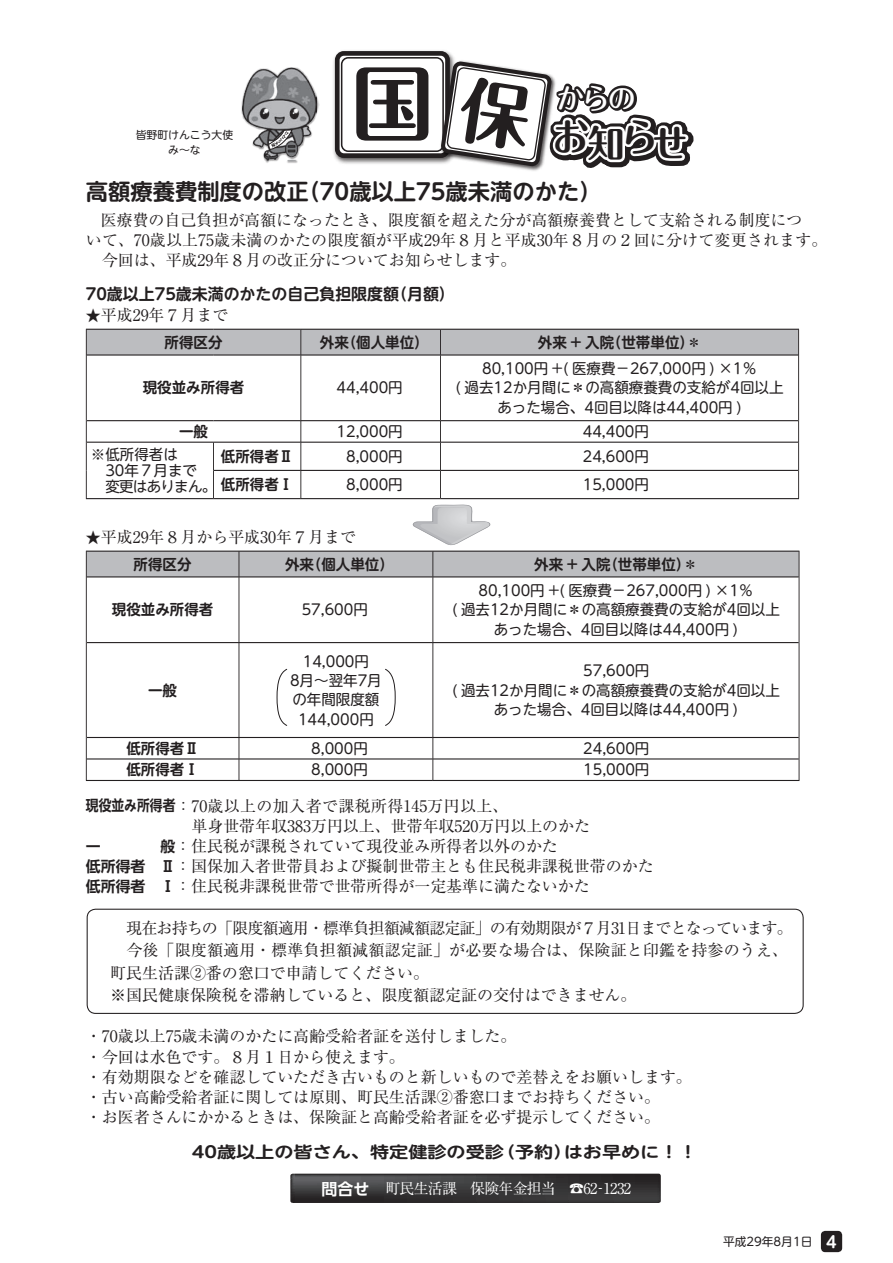
<style>
.page{position:relative;width:893px;height:1263px;background:#fff}
.page>*{position:absolute;margin:0;border:0;box-sizing:border-box;transform-origin:0 0}
.t1{font:700 84px "Maru Fo Pro";color:#231f20}
.t2{font:700 36.75px "Maru Fo Pro";color:#231f20}
.t3{font:500 27.75px "Maru Fo Pro";color:#fff}
.t4{font:700 22.35px "UD Shin M Go Pr 6 N De";color:#231f20}
.t5{font:15.9px/20.2px "Ryumin Pro";color:#231f20}
.t6{font:15.9px "Ryumin Pro";letter-spacing:.025em;color:#231f20}
.t7{font:700 15.9px "UD Shin M Go Pro De";color:#231f20;scale:1.2 1}
.t8{font:700 15.9px "UD Shin M Go Pr 6 N De";color:#231f20}
.t9{font:700 15.9px "UD Shin Go NT Pro De";color:#fff}
.t10{font:700 15.9px "UD Shin M Go Pro De";color:#fff}
.t11{font:14.85px "Ryumin Pr 6";letter-spacing:-.05em;color:#fff}
.t12{font:14.7px/19.4px "UD Shin M Go Pro";color:#231f20;text-align:center}
.t13{font:700 14.7px "UD Shin M Go Pro De";color:#231f20}
.t14{font:11.7px "UD Shin M Go Pro";color:#231f20}
.t15{font:10.8px/14.4px "UD Shin M Go Pro";color:#231f20;text-align:center}
.s1{font-size:14.85px}
.s2{font-family:"UD Shin M Go Pro";font-weight:400}
.s3{font-family:"UD Shin Go NT Pro De";font-weight:700;font-size:14.85px}
</style>
<div class="page">
<div style="left:821px;top:1231px;width:21px;height:21px;background:#231f20;border-radius:4px"></div>
<svg style="left:290px;top:1173px;width:371px;height:30px;background:#3d3c3d"></svg>
<img style="left:333px;top:50px;width:121px;height:114px">
<div style="left:335px;top:51px;width:115px;height:107px;border:5px solid #231f20;border-radius:7px"></div>
<div style="left:342px;top:58px;width:101px;height:93px;background:#fff;border-radius:7px"></div>
<div style="left:341px;top:57px;width:103px;height:95px;border:2px solid #231f20;border-radius:7px"></div>
<img style="left:438px;top:59px;width:25px;height:105px">
<img style="left:241px;top:67px;width:79px;height:49px">
<img style="left:242px;top:68px;width:74px;height:95px">
<svg style="left:268px;top:129px;width:25px;height:21px"></svg>
<div style="left:87px;top:909px;width:717px;height:105px;border:1px solid #231f20;border-radius:9px"></div>
<hr style="left:86px;top:780px;width:153px;height:1px;background:#231f20">
<hr style="left:239px;top:780px;width:194px;height:1px;background:#231f20">
<hr style="left:433px;top:780px;width:366px;height:1px;background:#231f20">
<svg style="left:86px;top:329px;width:714px;height:451px"></svg>
<svg style="left:440px;top:61px;width:254px;height:110px"></svg>
<p class="t15" style="left:136px;top:128px;width:99px">皆野町けんこう大使み～な</p>
<h1 class="t1" style="left:350px;top:37px;width:86px">国</h1>
<h3 class="t3" style="left:556px;top:76px;width:81px">からの</h3>
<h2 class="t2" style="left:552px;top:111px;width:138px">お知らせ</h2>
<h3 class="t4" style="left:298px;top:173px;width:305px">（70歳以上75歳未満のかた(</h3>
<h3 class="t4" style="left:86px;top:173px;width:224px">高額療養費制度の改正</h3>
<p class="t5" style="left:86px;top:209px;width:743px;text-indent:15px">医療費の自己負担が高額になったとき、限度額を超えた分が高額療養費として支給される制度につ<br>いて、70歳以上75歳未満のかたの限度額が平成29年８月と平成30年８月の２回に分けて変更されます。　今回は、平成29年８月の改正分についてお知らせします。</p>
<p class="t8" style="left:391px;top:280px;width:65px">（月額(</p>
<p class="t8" style="left:86px;top:280px;width:315px">70歳以上75歳未満のかたの自己負担限度額</p>
<p class="t5" style="left:86px;top:304px;width:144px"><span class="s1">★</span>平成29年７月まで</p>
<p class="t13" style="left:165px;top:330px;width:60px">所得区分</p>
<p class="t13" style="left:342px;top:330px;width:89px">（個人単位）</p>
<p class="t13" style="left:320px;top:330px;width:31px">外来</p>
<p class="t13" style="left:607px;top:330px;width:96px">（世帯単位 <span class="s2">*</span>(</p>
<p class="t13" style="left:538px;top:330px;width:78px">外来 + 入院</p>
<p class="t12" style="left:456px;top:358px;width:329px">80,100円 +( 医療費－267,000円 ( ×1％<br>( 過去12か月間に＊の高額療養費の支給が4回以上あった場合、4回目以降は44,400円 (</p>
<p class="t12" style="left:583px;top:421px;width:68px">44,400円</p>
<p class="t13" style="left:143px;top:376px;width:103px">現役並み所得者</p>
<p class="t12" style="left:337px;top:377px;width:68px">44,400円</p>
<p class="t13" style="left:179px;top:419px;width:31px">一般</p>
<p class="t12" style="left:105px;top:446px;width:112px;line-height:15.6px;text-align:left;text-indent:-15px">※低所得者は<br>30年７月まで<br>変更はありまん。</p>
<p class="t12" style="left:583px;top:446px;width:68px">24,600円</p>
<p class="t12" style="left:337px;top:421px;width:68px">12,000円</p>
<p class="t13" style="left:221px;top:444px;width:74px">低所得者Ⅱ</p>
<p class="t12" style="left:346px;top:446px;width:58px">8,000円</p>
<p class="t13" style="left:221px;top:472px;width:74px">低所得者Ⅰ</p>
<p class="t5" style="left:86px;top:526px;width:271px"><span class="s1">★</span>平成29年８月から平成30年７月まで</p>
<p class="t12" style="left:346px;top:474px;width:58px">8,000円</p>
<p class="t12" style="left:583px;top:474px;width:68px">15,000円</p>
<p class="t13" style="left:134px;top:552px;width:60px">所得区分</p>
<p class="t13" style="left:307px;top:552px;width:89px">（個人単位）</p>
<p class="t13" style="left:285px;top:552px;width:31px">外来</p>
<p class="t13" style="left:603px;top:552px;width:96px">（世帯単位 <span class="s2">*</span>(</p>
<p class="t13" style="left:534px;top:552px;width:78px">外来 + 入院</p>
<p class="t13" style="left:112px;top:598px;width:103px">現役並み所得者</p>
<p class="t12" style="left:302px;top:599px;width:68px">57,600円</p>
<p class="t12" style="left:452px;top:580px;width:329px">80,100円 +( 医療費－267,000円 ( ×1％<br>( 過去12か月間に＊の高額療養費の支給が4回以上あった場合、4回目以降は44,400円 (</p>
<p class="t13" style="left:148px;top:678px;width:31px">一般</p>
<p class="t13" style="left:126px;top:736px;width:74px">低所得者Ⅱ</p>
<p class="t12" style="left:290px;top:651px;width:93px">14,000円<br>8月～翌年7月の年間限度額<br>144,000円</p>
<p class="t12" style="left:452px;top:660px;width:329px">57,600円<br>( 過去12か月間に＊の高額療養費の支給が4回以上あった場合、4回目以降は44,400円 (</p>
<p class="t12" style="left:583px;top:738px;width:68px">24,600円</p>
<p class="t12" style="left:311px;top:738px;width:58px">8,000円</p>
<p class="t13" style="left:126px;top:758px;width:74px">低所得者Ⅰ</p>
<p class="t12" style="left:311px;top:759px;width:58px">8,000円</p>
<p class="t12" style="left:583px;top:759px;width:68px">15,000円</p>
<p class="t6" style="left:86px;top:793px;width:424px"><span class="s3">現役並み所得者</span>：70歳以上の加入者で課税所得145万円以上、</p>
<p class="t5" style="left:191px;top:815px;width:400px">単身世帯年収383万円以上、世帯年収520万円以上のかた</p>
<p class="t5" style="left:86px;top:835px;width:473px"><span class="s3">一　　　　般</span>：住民税が課税されていて現役並み所得者以外のかた</p>
<p class="t5" style="left:86px;top:855px;width:569px"><span class="s3">低所得者　Ⅱ</span>：国保加入者世帯員および擬制世帯主とも住民税非課税世帯のかた</p>
<p class="t5" style="left:86px;top:875px;width:505px"><span class="s3">低所得者　Ⅰ</span>：住民税非課税世帯で世帯所得が一定基準に満たないかた</p>
<p class="t5" style="left:110px;top:916px;width:684px;line-height:22.4px">　現在お持ちの「限度額適用・標準負担額減額認定証」の有効期限が７月31日までとなっています。　今後「限度額適用・標準負担額減額認定証」が必要な場合は、保険証と印鑑を持参のうえ、町民生活課②番の窓口で申請してください。<br>※国民健康保険税を滞納していると、限度額認定証の交付はできません。</p>
<p class="t5" style="left:86px;top:1025px;width:607px">・70歳以上75歳未満のかたに高齢受給者証を送付しました。<br>・今回は水色です。８月１日から使えます。<br>・有効期限などを確認していただき古いものと新しいもので差替えをお願いします。・古い高齢受給者証に関しては原則、町民生活課②番窓口までお持ちください。<br>・お医者さんにかかるときは、保険証と高齢受給者証を必ず提示してください。</p>
<p class="t7" style="left:564px;top:1139px;width:113px">はお早めに!!</p>
<p class="t7" style="left:496px;top:1139px;width:65px">（予約）</p>
<p class="t7" style="left:192px;top:1139px;width:262px">40歳以上の皆さん、特定健診の受診</p>
<p class="t9" style="left:322px;top:1175px;width:49px">問合せ</p>
<p class="t11" style="left:385px;top:1177px;width:172px">町民生活課　保険年金担当</p>
<p class="t11" style="left:569px;top:1177px;width:63px">☎62-1232</p>
<p class="t14" style="left:723px;top:1232px;width:91px">平成29年8月1日</p>
<p class="t10" style="left:826px;top:1228px;width:12px">4</p>
</div>
